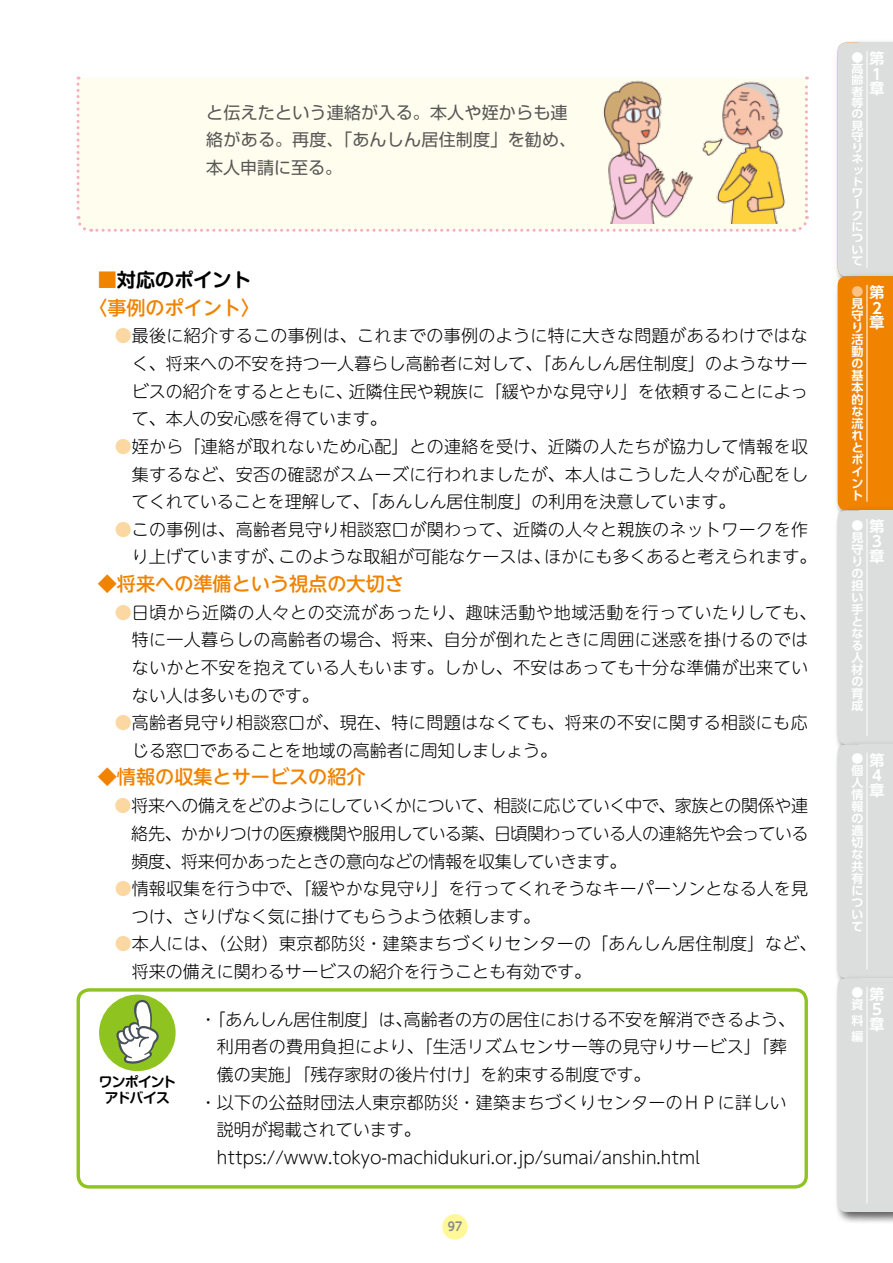
<style>
.page{position:relative;width:893px;height:1263px;background:#fff}
.page>*{position:absolute;margin:0;border:0;box-sizing:border-box;transform-origin:0 0}
.t1{font:500 19.2px "UD Shin M Go Pro";color:#f08300}
.t2{font:700 19.2px "Shin M Go Pr 6 De";color:#000}
.t3{font:300 16.95px/27.6px "UD Shin M Go Pro";letter-spacing:.005em;color:#000}
.t4{font:16.95px/27.6px "Shin Go Pr 6";letter-spacing:.015em;color:#595757}
.t5{font:700 15px "UD Shin Go Pro De";color:#fff}
.t6{font:700 13.8px/15.9px "Shin M Go Pr 6 De";letter-spacing:-.07em;color:#000;text-align:center}
.t7{font:700 12px/12px "UD Shin Go Pro De";color:#fff}
.t8{font:700 12px "UD Shin M Go Pro De";color:#898989;scale:.9 1}
.t9{font:700 12px "UD Shin Go Pro De";color:#f9c385}
.t10{font:700 11.25px/11.2px "UD Shin Go Pro De";color:#fff;scale:1.06 1}
.s1{color:#f08300}
.s2{color:#fbd7a1}
</style>
<div class="page">
<div style="left:76px;top:77px;width:733px;height:155px;background:#fffeee"></div>
<img style="left:568px;top:77px;width:240px;height:146px">
<div style="left:77px;top:988px;width:731px;height:200px;border:3px solid #8fc31f;border-radius:11px"></div>
<div style="left:99px;top:994px;width:77px;height:77px;background:#8fc31f;border-radius:50%"></div>
<svg style="left:116px;top:999px;width:43px;height:65px"></svg>
<div style="left:442px;top:1214px;width:26px;height:25px;background:#fff899;border-radius:50%"></div>
<div style="left:834px;top:39px;width:59px;height:250px;background:#000;opacity:.4"></div>
<div style="left:838px;top:43px;width:55px;height:233px;background:#dcdddd;border-radius:9px"></div>
<hr style="left:867px;top:51px;width:1px;height:217px;background:#fff">
<div style="left:834px;top:273px;width:59px;height:250px;background:#000;opacity:.4"></div>
<div style="left:838px;top:276px;width:55px;height:234px;background:#f08300;border-radius:9px"></div>
<hr style="left:867px;top:285px;width:1px;height:217px;background:#fff">
<div style="left:834px;top:506px;width:59px;height:251px;background:#000;opacity:.4"></div>
<div style="left:838px;top:510px;width:55px;height:234px;background:#dcdddd;border-radius:9px"></div>
<hr style="left:867px;top:519px;width:1px;height:217px;background:#fff">
<div style="left:834px;top:740px;width:59px;height:251px;background:#000;opacity:.4"></div>
<div style="left:838px;top:744px;width:55px;height:234px;background:#dcdddd;border-radius:9px"></div>
<hr style="left:867px;top:753px;width:1px;height:216px;background:#fff">
<div style="left:834px;top:974px;width:59px;height:251px;background:#000;opacity:.4"></div>
<div style="left:838px;top:978px;width:55px;height:234px;background:#dcdddd;border-radius:9px"></div>
<hr style="left:867px;top:986px;width:1px;height:217px;background:#fff">
<p class="t4" style="left:206px;top:97px;width:372px">と伝えたという連絡が入る。本人や姪からも連絡がある。再度、「あんしん居住制度」を勧め、本人申請に至る。</p>
<p class="t2" style="left:98px;top:264px;width:155px"><span class="s1">■</span>対応のポイント</p>
<p class="t1" style="left:88px;top:292px;width:174px">〈事例のポイント〈</p>
<p class="t3" style="left:115px;top:321px;width:695px;text-align:right"><span class="s2">●</span>最後に紹介するこの事例は、これまでの事例のように特に大きな問題があるわけではなく、将来への不安を持つ一人暮らし高齢者に対して、「あんしん居住制度」のようなサー近隣住民や親族に「緩やかな見守り」を依頼することによっ</p>
<p class="t3" style="left:132px;top:376px;width:257px">ビスの紹介をするとともに、<br>て、本人の安心感を得ています。</p>
<p class="t3" style="left:132px;top:432px;width:678px;text-align:justify;text-indent:-17px"><span class="s2">●</span>姪から「連絡が取れないため心配」との連絡を受け、近隣の人たちが協力して情報を収集するなど、安否の確認がスムーズに行われましたが、本人はこうした人々が心配をしてくれていることを理解して、「あんしん居住制度」の利用を決意しています。</p>
<p class="t3" style="left:544px;top:515px;width:274px;text-indent:-429px"><span class="s2">●</span>この事例は、高齢者見守り相談窓口が関わって、近隣の人々と親族のネットワークを作ほかにも多くあると考えられます。</p>
<p class="t3" style="left:132px;top:542px;width:155px">り上げていますが、</p>
<p class="t1" style="left:98px;top:568px;width:308px">◆将来への準備という視点の大切さ</p>
<p class="t3" style="left:132px;top:598px;width:686px;text-indent:-17px"><span class="s2">●</span>日頃から近隣の人々との交流があったり、趣味活動や地域活動を行っていたりしても、特に一人暮らしの高齢者の場合、将来、自分が倒れたときに周囲に迷惑を掛けるのではないかと不安を抱えている人もいます。しかし、不安はあっても十分な準備が出来ていない人は多いものです。</p>
<p class="t3" style="left:132px;top:708px;width:677px;text-indent:-17px"><span class="s2">●</span>高齢者見守り相談窓口が、現在、特に問題はなくても、将来の不安に関する相談にも応じる窓口であることを地域の高齢者に周知しましょう。</p>
<p class="t1" style="left:98px;top:761px;width:269px">◆情報の収集とサービスの紹介</p>
<p class="t3" style="left:131px;top:791px;width:678px;text-align:justify;text-indent:-17px"><span class="s2">●</span>将来への備えをどのようにしていくかについて、相談に応じていく中で、家族との関係や連絡先、かかりつけの医療機関や服用している薬、日頃関わっている人の連絡先や会っている頻度、将来何かあったときの意向などの情報を収集していきます。</p>
<p class="t3" style="left:132px;top:874px;width:678px;text-indent:-17px"><span class="s2">●</span>情報収集を行う中で、「緩やかな見守り」を行ってくれそうなキーパーソンとなる人を見つけ、さりげなく気に掛けてもらうよう依頼します。</p>
<p class="t3" style="left:132px;top:929px;width:686px;text-indent:-17px"><span class="s2">●</span>本人には、（公財）東京都防災・建築まちづくりセンターの「あんしん居住制度」など、将来の備えに関わるサービスの紹介を行うことも有効です。</p>
<p class="t3" style="left:279px;top:542px;width:274px">このような取組が可能なケースは、</p>
<p class="t6" style="left:99px;top:1073px;width:79px">ワンポイントアドバイス</p>
<p class="t3" style="left:200px;top:1005px;width:214px">・「あんしん居住制度」は、</p>
<p class="t3" style="left:217px;top:1032px;width:571px">利用者の費用負担により、「生活リズムセンサー等の見守りサービス」「葬</p>
<p class="t3" style="left:217px;top:1060px;width:435px">儀の実施」「残存家財の後片付け」を約束する制度です。</p>
<p class="t3" style="left:200px;top:1087px;width:588px">・以下の公益財団法人東京都防災・建築まちづくりセンターのＨＰに詳しい</p>
<p class="t3" style="left:217px;top:1115px;width:206px">説明が掲載されています。</p>
<p class="t3" style="left:200px;top:1143px;width:501px">　https://www.tokyo-machidukuri.or.jp/sumai/anshin.html</p>
<p class="t3" style="left:404px;top:1005px;width:393px">高齢者の方の居住における不安を解消できるよう、</p>
<p class="t8" style="left:448px;top:1217px;width:17px">97</p>
<p class="t5" style="left:869px;top:46px;width:16px">第</p>
<p class="t7" style="left:851px;top:51px;width:13px">●</p>
<p class="t10" style="left:851px;top:63px;width:13px">高齢者等の見守りネットワークについて</p>
<p class="t9" style="left:851px;top:281px;width:13px">●</p>
<p class="t5" style="left:869px;top:62px;width:10px">１</p>
<p class="t5" style="left:869px;top:76px;width:16px">章</p>
<p class="t5" style="left:869px;top:280px;width:16px">第</p>
<p class="t7" style="left:851px;top:297px;width:13px">見守り活動の基本的な流れとポイント</p>
<p class="t5" style="left:869px;top:296px;width:13px">２</p>
<p class="t5" style="left:869px;top:310px;width:16px">章</p>
<p class="t5" style="left:869px;top:514px;width:16px">第</p>
<p class="t7" style="left:851px;top:519px;width:13px">●</p>
<p class="t7" style="left:851px;top:531px;width:13px">見守りの担い手となる人材の育成</p>
<p class="t5" style="left:869px;top:529px;width:13px">３</p>
<p class="t5" style="left:869px;top:544px;width:16px">章</p>
<p class="t5" style="left:869px;top:748px;width:16px">第</p>
<p class="t7" style="left:851px;top:752px;width:13px">●</p>
<p class="t7" style="left:851px;top:764px;width:13px;text-align:justify">個人情報の適切な共有について</p>
<p class="t5" style="left:869px;top:763px;width:13px">４</p>
<p class="t5" style="left:869px;top:778px;width:16px">章</p>
<p class="t5" style="left:869px;top:982px;width:16px">第</p>
<p class="t7" style="left:851px;top:986px;width:13px">●</p>
<p class="t7" style="left:851px;top:998px;width:13px">資</p>
<p class="t5" style="left:869px;top:997px;width:13px">５</p>
<p class="t7" style="left:851px;top:1012px;width:13px;line-height:16px">料編</p>
<p class="t5" style="left:869px;top:1012px;width:16px">章</p>
</div>
